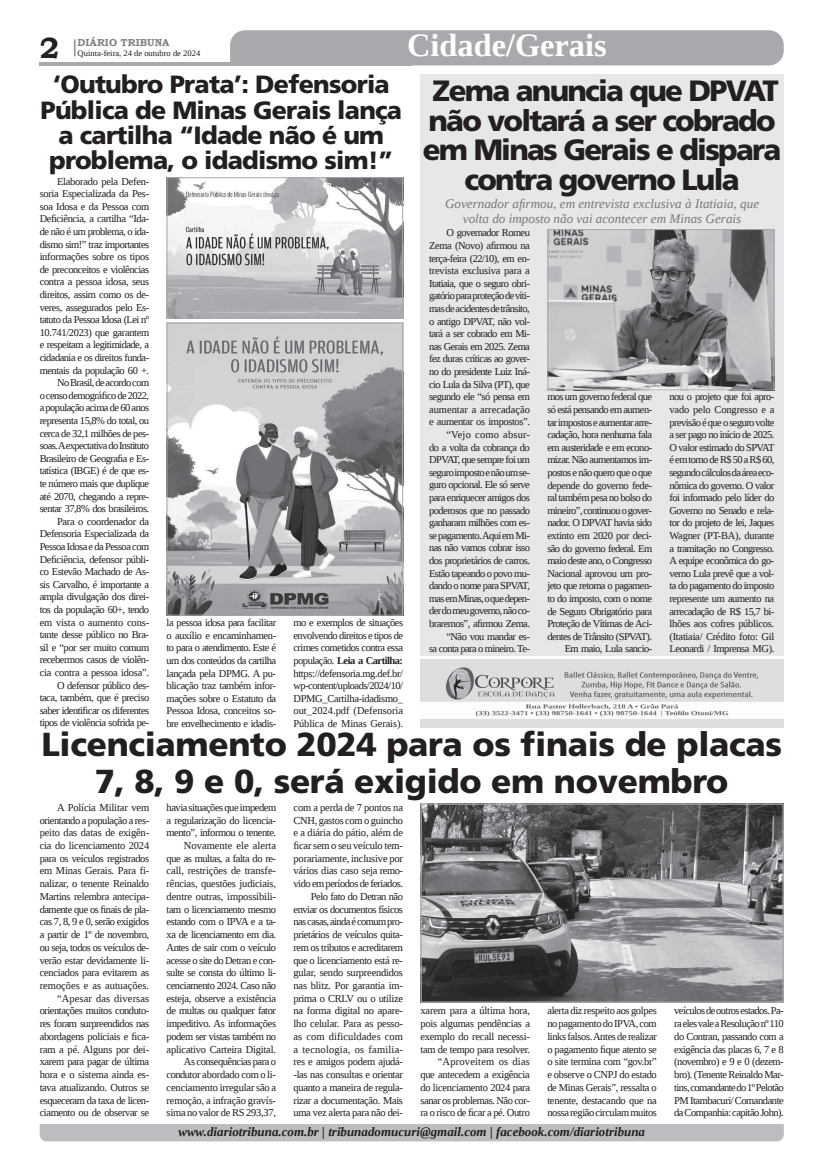
<style>
.page{position:relative;width:821px;height:1166px;background:#fff}
.page>*{position:absolute;margin:0;border:0;box-sizing:border-box;transform-origin:0 0}
.t1{font:900 33.25px/36.3px "Frutiger LT Std";letter-spacing:-.01em;color:#231f20;text-align:center}
.t2{font:700 32.38px "Liberation Serif";color:#fff}
.t3{font:900 29.31px/29.8px "Frutiger LT Std";letter-spacing:-.06em;color:#231f20;text-align:center}
.t4{font:700 29.31px "Bookman Old Style";color:#231f20}
.t5{font:900 24.94px/25.4px "Frutiger LT Std";letter-spacing:-.03em;color:#231f20;text-align:center}
.t6{font:italic 13.12px/14.9px "Liberation Serif";color:#76787b;text-align:center}
.t7{font:italic 700 12.95px "Liberation Serif";color:#231f20}
.t8{font:10.59px/12.7px "Liberation Serif";letter-spacing:-.03em;color:#231f20;text-align:right}
.t9{font:10.5px/12.6px "Liberation Serif";letter-spacing:-.05em;color:#231f20;text-align:right}
.t10{font:700 10.06px "Bookman Old Style";color:#808285}
.t11{font:8.4px "Liberation Serif";color:#231f20}
.s1{font-weight:700}
</style>
<div class="page">
<svg style="left:74px;top:39px;width:2px;height:17px"></svg>
<hr style="left:40px;top:62px;width:372px;height:3px;background:#a8a9ad">
<div style="left:230px;top:30px;width:554px;height:35px;background:#a8a9ad"></div>
<div style="left:40px;top:1124px;width:744px;height:17px;background:#bcbdc0"></div>
<div style="left:420px;top:74px;width:364px;height:582px;background:#e6e7e9"></div>
<img style="left:169px;top:179px;width:232px;height:137px">
<div style="left:167px;top:177px;width:236px;height:141px;border:1px solid #a8a9ad"></div>
<img style="left:169px;top:325px;width:232px;height:288px">
<div style="left:167px;top:323px;width:236px;height:292px;border:1px solid #a8a9ad"></div>
<img style="left:549px;top:231px;width:223px;height:157px">
<div style="left:547px;top:229px;width:227px;height:161px;border:1px solid #a8a9ad"></div>
<img style="left:422px;top:805px;width:360px;height:196px">
<div style="left:420px;top:803px;width:364px;height:200px;border:1px solid #a8a9ad"></div>
<img style="left:420px;top:659px;width:364px;height:68px">
<h2 class="t2" style="left:407px;top:24px;width:201px">Cidade/Gerais</h2>
<h3 class="t3" style="left:423px;top:76px;width:360px">Zema anuncia que DPVAT não voltará a ser cobrado em Minas Gerais e dispara contra governo Lula</h3>
<p class="t9" style="left:429px;top:226px;width:102px">O governador Romeu<br>Zema (Novo) afirmou na terça-feira (22/10), em en&shy;trevista exclusiva para a<br>Itatiaia, que o seguro obri&shy;gatório para proteção de víti&shy;mas de acidentes de trânsito, o antigo DPVAT, não vol&shy;tará a ser cobrado em Mi&shy;nas Gerais em 2025. Zema fez duras críticas ao gover&shy;no do presidente Luiz Iná&shy;cio Lula da Silva (PT), que segundo ele “só pensa em aumentar a arrecadação e aumentar os impostos”. “Vejo como absur-<br>do a volta da cobrança do<br>DPVAT, que sempre foi um seguro imposto e não um se&shy;guro opcional. Ele só serve para enriquecer amigos dos poderosos que no passado ganharam milhões com es&shy;se pagamento. Aqui em Mi&shy;nas não vamos cobrar isso dos proprietários de carros.<br>Estão tapeando o povo mu&shy;dando o nome para SPVAT, mas em Minas, o que depen&shy;der do meu governo, não co&shy;braremos”, afirmou Zema. “Não vou mandar es-<br>sa conta para o mineiro. Te-</p>
<p class="t10" style="left:78px;top:35px;width:93px">DIÁRIO TRIBUNA</p>
<h3 class="t4" style="left:40px;top:27px;width:21px">2</h3>
<p class="t11" style="left:78px;top:48px;width:124px">Quinta-feira, 24 de outubro de 2024</p>
<h3 class="t5" style="left:41px;top:72px;width:363px">‘Outubro Prata’: Defensoria<br>Pública de Minas Gerais lança a cartilha “Idade não é um problema, o idadismo sim!”</h3>
<p class="t9" style="left:40px;top:175px;width:111px">Elaborado pela Defen&shy;soria Especializada da Pes&shy;soa Idosa e da Pessoa com<br>Deficiência, a cartilha “Ida&shy;de não é um problema, o ida&shy;dismo sim!” traz importantes informações sobre os tipos de preconceitos e violências contra a pessoa idosa, seus direitos, assim como os de&shy;veres, assegurados pelo Es&shy;tatuto da Pessoa Idosa (Lei nº<br>10.741/2023) que garantem e respeitam a legitimidade, a cidadania e os direitos funda&shy;mentais da população 60 +.<br>No Brasil, de acordo com<br>o censo demográfico de 2022, a população acima de 60 anos representa 15,8% do total, ou cerca de 32,1 milhões de pes&shy;soas. A expectativa do Instituto<br>Brasileiro de Geografia e Es&shy;tatística (IBGE) é de que es&shy;te número mais que duplique até 2070, chegando a repre&shy;sentar 37,8% dos brasileiros.<br>Para o coordenador da<br>Defensoria Especializada da<br>Pessoa Idosa e da Pessoa com<br>Deficiência, defensor públi&shy;co Estevão Machado de As&shy;sis Carvalho, é importante a ampla divulgação dos direi&shy;tos da população 60+, tendo em vista o aumento cons&shy;tante desse público no Bra&shy;sil e “por ser muito comum recebermos casos de violên&shy;cia contra a pessoa idosa”.<br>O defensor público des&shy;taca, também, que é preciso saber identificar os diferentes tipos de violência sofrida pe-</p>
<p class="t6" style="left:445px;top:197px;width:316px">Governador afirmou, em entrevista exclusiva à Itatiaia, que volta do imposto não vai acontecer em Minas Gerais</p>
<p class="t9" style="left:547px;top:390px;width:106px">mos um governo federal que só está pensando em aumen&shy;tar impostos e aumentar arre&shy;cadação, hora nenhuma fala em austeridade e em econo&shy;mizar. Não aumentamos im&shy;postos e não quero que o que depende do governo fede&shy;ral também pesa no bolso do mineiro”, continuou o gover&shy;nador. O DPVAT havia sido extinto em 2020 por deci&shy;são do governo federal. Em maio deste ano, o Congresso<br>Nacional aprovou um pro&shy;jeto que retoma o pagamen&shy;to do imposto, com o nome de Seguro Obrigatório para<br>Proteção de Vítimas de Aci&shy;dentes de Trânsito (SPVAT).<br>Em maio, Lula sancio-</p>
<p class="t9" style="left:670px;top:390px;width:107px;text-align:justify">nou o projeto que foi apro&shy;vado pelo Congresso e a previsão é que o seguro volte a ser pago no início de 2025.<br>O valor estimado do SPVAT é em torno de R$ 50 a R$ 60, segundo cálculos da área eco&shy;nômica do governo. O valor foi informado pelo líder do Governo no Senado e rela&shy;tor do projeto de lei, Jaques Wagner (PT-BA), durante a tramitação no Congresso.<br>A equipe econômica do go&shy;verno Lula prevê que a vol&shy;ta do pagamento do imposto represente um aumento na arrecadação de R$ 15,7 bi&shy;lhões aos cofres públicos. (Itatiaia/ Crédito foto: Gil Leonardi / Imprensa MG).</p>
<p class="t9" style="left:167px;top:616px;width:111px;text-align:justify">la pessoa idosa para facilitar o auxílio e encaminhamen&shy;to para o atendimento. Este é um dos conteúdos da cartilha lançada pela DPMG. A pu&shy;blicação traz também infor&shy;mações sobre o Estatuto da Pessoa Idosa, conceitos so&shy;bre envelhecimento e idadis-</p>
<p class="t9" style="left:294px;top:616px;width:111px;text-align:justify">mo e exemplos de situações envolvendo direitos e tipos de crimes cometidos contra essa população. <span class="s1">Leia a Cartilha: </span>https://defensoria.mg.def.br/ wp-content/uploads/2024/10/ DPMG_Cartilha-idadismo_ out_2024.pdf (Defensoria Pública de Minas Gerais).</p>
<h1 class="t1" style="left:41px;top:726px;width:742px">Licenciamento 2024 para os finais de placas<br>7, 8, 9 e 0, será exigido em novembro</h1>
<p class="t8" style="left:40px;top:801px;width:111px">A Polícia Militar vem orientando a população a res&shy;peito das datas de exigên&shy;cia do licenciamento 2024 para os veículos registrados em Minas Gerais. Para fi&shy;nalizar, o tenente Reinaldo<br>Martins relembra antecipa&shy;damente que os finais de pla&shy;cas 7, 8, 9 e 0, serão exigidos a partir de 1º de novembro, ou seja, todos os veículos de&shy;verão estar devidamente li&shy;cenciados para evitarem as remoções e as autuações. “Apesar das diversas orientações muitos conduto&shy;res foram surpreendidos nas abordagens policiais e fica&shy;ram a pé. Alguns por dei&shy;xarem para pagar de última hora e o sistema ainda es&shy;tava atualizando. Outros se esqueceram da taxa de licen&shy;ciamento ou de observar se</p>
<p class="t8" style="left:167px;top:801px;width:111px">havia situações que impedem a regularização do licencia&shy;mento”, informou o tenente.<br>Novamente ele alerta<br>que as multas, a falta do re&shy;call, restrições de transfe&shy;rências, questões judiciais, dentre outras, impossibili&shy;tam o licenciamento mesmo estando com o IPVA e a ta&shy;xa de licenciamento em dia.<br>Antes de sair com o veículo acesse o site do Detran e con&shy;sulte se consta do último li&shy;cenciamento 2024. Caso não esteja, observe a existência de multas ou qualquer fator impeditivo. As informações podem ser vistas também no aplicativo Carteira Digital.<br>As consequências para o condutor abordado com o li&shy;cenciamento irregular são a remoção, a infração gravís&shy;sima no valor de RS 293,37,</p>
<p class="t8" style="left:294px;top:801px;width:111px">com a perda de 7 pontos na<br>CNH, gastos com o guincho e a diária do pátio, além de ficar sem o seu veículo tem&shy;porariamente, inclusive por vários dias caso seja remo&shy;vido em períodos de feriados.<br>Pelo fato do Detran não enviar os documentos físicos nas casas, ainda é comum pro&shy;prietários de veículos quita&shy;rem os tributos e acreditarem que o licenciamento está re&shy;gular, sendo surpreendidos nas blitz. Por garantia im&shy;prima o CRLV ou o utilize na forma digital no apare&shy;lho celular. Para as pesso&shy;as com dificuldades com a tecnologia, os familia&shy;res e amigos podem ajudá--las nas consultas e orientar quanto a maneira de regula&shy;rizar a documentação. Mais uma vez alerta para não dei-</p>
<p class="t8" style="left:420px;top:1004px;width:111px">xarem para a última hora, pois algumas pendências a exemplo do recall necessi&shy;tam de tempo para resolver. “Aproveitem os dias<br>que antecedem a exigência do licenciamento 2024 para sanar os problemas. Não cor&shy;ra o risco de ficar a pé. Outro</p>
<p class="t8" style="left:547px;top:1004px;width:111px;text-align:justify">alerta diz respeito aos golpes no pagamento do IPVA, com links falsos. Antes de realizar o pagamento fique atento se o site termina com “gov.br” e observe o CNPJ do estado de Minas Gerais”, ressalta o tenente, destacando que na nossa região circulam muitos</p>
<p class="t8" style="left:674px;top:1004px;width:111px;text-align:justify">veículos de outros estados. Pa&shy;ra eles vale a Resolução nº 110 do Contran, passando com a exigência das placas 6, 7 e 8 (novembro) e 9 e 0 (dezem&shy;bro). (Tenente Reinaldo Mar&shy;tins, comandante do 1º Pelotão PM Itambacuri/ Comandante da Companhia: capitão John).</p>
<p class="t7" style="left:178px;top:1123px;width:468px">www.diariotribuna.com.br | tribunadomucuri@gmail.com | facebook.com/diariotribuna</p>
</div>
